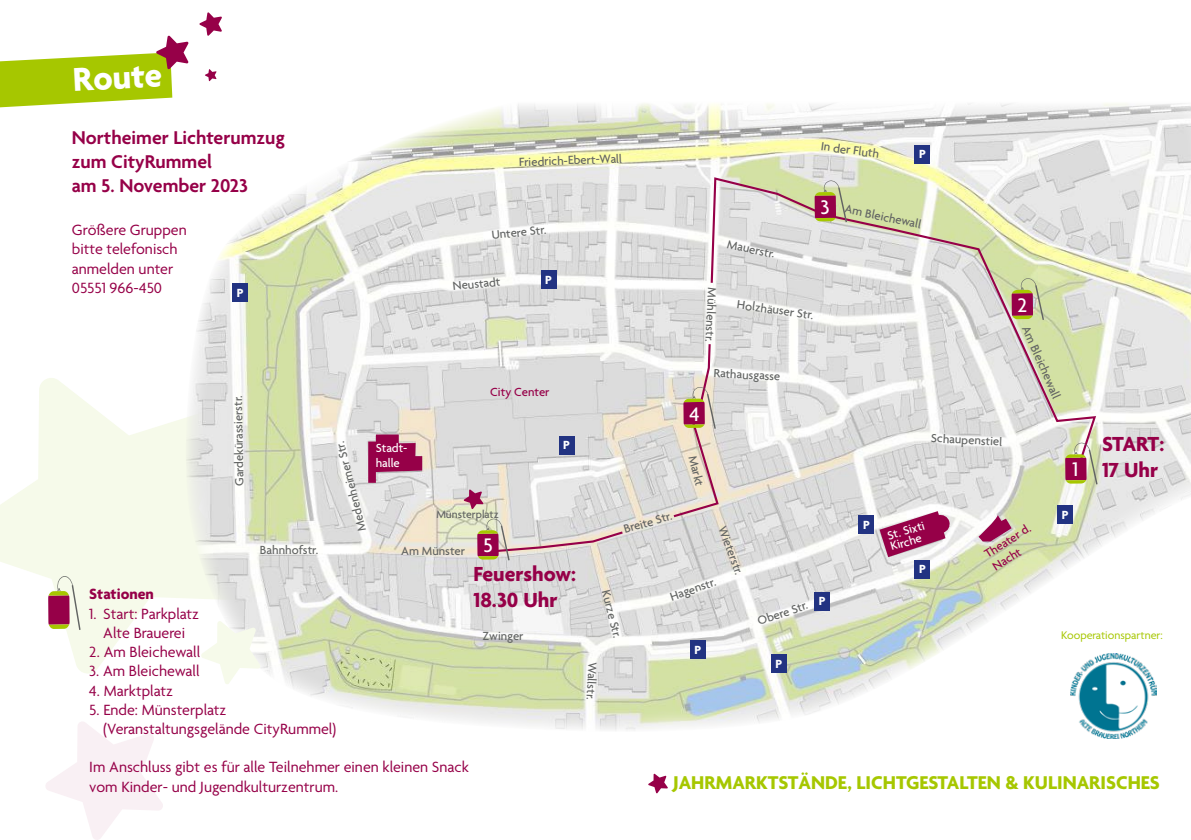
<style>
.page{position:relative;width:1191px;height:840px;background:#fff}
.page>*{position:absolute;margin:0;border:0;box-sizing:border-box;transform-origin:0 0}
.t1{font:700 35.8px "Agenda";color:#fff}
.t2{font:700 22px/26.4px "Agenda";color:#960048}
.t3{font:500 21.2px "Agenda";color:#fff}
.t4{font:600 20px/24px "Agenda";color:#960048}
.t5{font:700 20px "Agenda";color:#a6c700}
.t6{font:16px/19.2px "Agenda";color:#960048}
.t7{font:700 16px "Agenda";color:#960048}
.t8{font:500 12.8px "Agenda";color:#626463}
.t9{font:500 12.8px/11px "Agenda";color:#fff}
.t10{font:500 12.8px/15.2px "Agenda";color:#960048}
.t11{font:700 12.8px "Agenda";color:#fff}
.t12{font:12px "Agenda";color:#a6c700}
.t13{font:500 11.6px "Agenda";color:#626463}
</style>
<div class="page">
<svg style="left:0;top:378px;width:184px;height:296px;fill:#f6faea"></svg>
<img style="left:184px;top:103px;width:1007px;height:628px">
<svg style="left:879px;top:511px;width:71px;height:46px"></svg>
<svg style="left:978px;top:514px;width:33px;height:27px"></svg>
<svg style="left:368px;top:434px;width:54px;height:48px;background:#ae4a77"></svg>
<div style="left:558px;top:436px;width:16px;height:18px;background:#223382"></div>
<div style="left:858px;top:515px;width:16px;height:18px;background:#223382"></div>
<div style="left:914px;top:560px;width:16px;height:18px;background:#223382"></div>
<div style="left:1057px;top:505px;width:16px;height:18px;background:#223382"></div>
<div style="left:540px;top:270px;width:16px;height:18px;background:#223382"></div>
<div style="left:232px;top:283px;width:16px;height:18px;background:#223382"></div>
<div style="left:814px;top:591px;width:16px;height:18px;background:#223382"></div>
<div style="left:771px;top:654px;width:15px;height:18px;background:#223382"></div>
<div style="left:690px;top:640px;width:16px;height:18px;background:#223382"></div>
<div style="left:914px;top:145px;width:16px;height:18px;background:#223382"></div>
<svg style="left:709px;top:176px;width:388px;height:285px"></svg>
<svg style="left:1065px;top:441px;width:32px;height:43px"></svg>
<svg style="left:1011px;top:277px;width:33px;height:43px"></svg>
<svg style="left:814px;top:180px;width:33px;height:42px"></svg>
<svg style="left:477px;top:517px;width:148px;height:43px;background:#d3c1c0"></svg>
<svg style="left:671px;top:342px;width:49px;height:176px;background:#dcc9c3"></svg>
<svg style="left:46px;top:722px;width:117px;height:117px"></svg>
<svg style="left:201px;top:620px;width:60px;height:64px"></svg>
<svg style="left:0;top:35px;width:189px;height:72px"></svg>
<svg style="left:199px;top:12px;width:23px;height:24px"></svg>
<svg style="left:205px;top:69px;width:12px;height:12px"></svg>
<svg style="left:48px;top:574px;width:33px;height:55px;background:#c89b9b"></svg>
<img style="left:1070px;top:652px;width:86px;height:86px">
<svg style="left:648px;top:773px;width:20px;height:20px"></svg>
<svg style="left:463px;top:489px;width:20px;height:20px"></svg>
<h1 class="t1" style="left:72px;top:60px;width:91px;rotate:-3deg">Route</h1>
<p class="t4" style="left:72px;top:127px;width:214px">Northeimer Lichterumzug zum CityRummel<br>am 5. November 2023</p>
<p class="t6" style="left:72px;top:221px;width:116px">Größere Gruppen bitte telefonisch anmelden unter<br>05551 966-450</p>
<p class="t8" style="left:822px;top:139px;width:60px;rotate:8deg">In der Fluth</p>
<p class="t11" style="left:919px;top:147px;width:8px">P</p>
<p class="t8" style="left:518px;top:155px;width:105px;rotate:-2deg">Friedrich-Ebert-Wall</p>
<h3 class="t3" style="left:820px;top:196px;width:11px">3</h3>
<p class="t8" style="left:846px;top:201px;width:79px;rotate:12deg">Am Bleichewall</p>
<p class="t8" style="left:491px;top:228px;width:56px;rotate:-6deg">Untere Str.</p>
<p class="t8" style="left:729px;top:237px;width:50px;rotate:12deg">Mauerstr.</p>
<p class="t11" style="left:545px;top:272px;width:8px">P</p>
<p class="t8" style="left:452px;top:279px;width:49px;rotate:-6deg">Neustadt</p>
<p class="t8" style="left:719px;top:288px;width:56px;rotate:93deg">Mühlenstr.</p>
<p class="t11" style="left:237px;top:285px;width:8px">P</p>
<h3 class="t3" style="left:1017px;top:293px;width:11px">2</h3>
<p class="t8" style="left:738px;top:297px;width:79px;rotate:8deg">Holzhäuser Str.</p>
<p class="t8" style="left:1031px;top:323px;width:79px;rotate:66deg">Am Bleichewall</p>
<p class="t8" style="left:714px;top:366px;width:68px;rotate:3deg">Rathausgasse</p>
<p class="t10" style="left:490px;top:385px;width:61px">City Center</p>
<p class="t8" style="left:233px;top:486px;width:92px;rotate:-91deg">Gardekürassierstr.</p>
<h3 class="t3" style="left:689px;top:402px;width:12px">4</h3>
<p class="t8" style="left:931px;top:431px;width:73px;rotate:3deg">Schaupenstiel</p>
<h2 class="t2" style="left:1102px;top:432px;width:64px">START:<br>17 Uhr</h2>
<p class="t11" style="left:563px;top:438px;width:8px">P</p>
<p class="t8" style="left:355px;top:532px;width:93px;rotate:-104deg">Medenheimer Str.</p>
<p class="t9" style="left:376px;top:440px;width:33px;line-height:15.2px">Stadt&shy;halle</p>
<p class="t8" style="left:699px;top:454px;width:32px;rotate:76deg">Markt</p>
<h3 class="t3" style="left:1072px;top:458px;width:7px">1</h3>
<p class="t13" style="left:436px;top:507px;width:64px">Münsterplatz</p>
<p class="t8" style="left:622px;top:522px;width:51px;rotate:-16deg">Breite Str.</p>
<p class="t11" style="left:1061px;top:507px;width:8px">P</p>
<p class="t11" style="left:863px;top:517px;width:8px">P</p>
<p class="t9" style="left:886px;top:531px;width:40px;rotate:-16deg">St. Sixti<br>Kirche</p>
<p class="t10" style="left:982px;top:548px;width:53px;rotate:-32deg">Theater d.<br>Nacht</p>
<p class="t8" style="left:728px;top:523px;width:52px;rotate:70deg">Wieterstr.</p>
<h3 class="t3" style="left:483px;top:533px;width:11px">5</h3>
<p class="t8" style="left:260px;top:542px;width:60px">Bahnhofstr.</p>
<p class="t8" style="left:401px;top:544px;width:65px">Am Münster</p>
<p class="t11" style="left:919px;top:562px;width:8px">P</p>
<h2 class="t2" style="left:473px;top:561px;width:104px">Feuershow:<br>18.30 Uhr</h2>
<p class="t8" style="left:612px;top:588px;width:50px;rotate:76deg">Kurze Str.</p>
<p class="t8" style="left:668px;top:590px;width:49px;rotate:-19deg">Hagenstr.</p>
<p class="t7" style="left:89px;top:585px;width:66px">Stationen</p>
<p class="t6" style="left:89px;top:604px;width:111px;text-align:center">1. Start: Parkplatz<br>Alte Brauerei</p>
<p class="t6" style="left:89px;top:643px;width:112px">2. Am Bleichewall</p>
<p class="t6" style="left:89px;top:662px;width:112px">3. Am Bleichewall</p>
<p class="t6" style="left:89px;top:681px;width:85px">4. Marktplatz</p>
<p class="t6" style="left:103px;top:700px;width:234px;text-indent:-14px">5. Ende: Münsterplatz (Veranstaltungsgelände CityRummel)</p>
<p class="t6" style="left:89px;top:758px;width:381px">Im Anschluss gibt es für alle Teilnehmer einen kleinen Snack vom Kinder- und Jugendkulturzentrum.</p>
<p class="t11" style="left:818px;top:593px;width:8px">P</p>
<p class="t8" style="left:755px;top:614px;width:54px;rotate:-19deg">Obere Str.</p>
<p class="t12" style="left:1061px;top:628px;width:103px">Kooperationspartner:</p>
<p class="t8" style="left:482px;top:629px;width:43px">Zwinger</p>
<p class="t11" style="left:694px;top:642px;width:8px">P</p>
<p class="t11" style="left:775px;top:656px;width:8px">P</p>
<p class="t8" style="left:599px;top:662px;width:39px;rotate:93deg">Wallstr.</p>
<p class="t5" style="left:673px;top:771px;width:488px">JAHRMARKTSTÄNDE, LICHTGESTALTEN &amp; KULINARISCHES</p>
</div>
